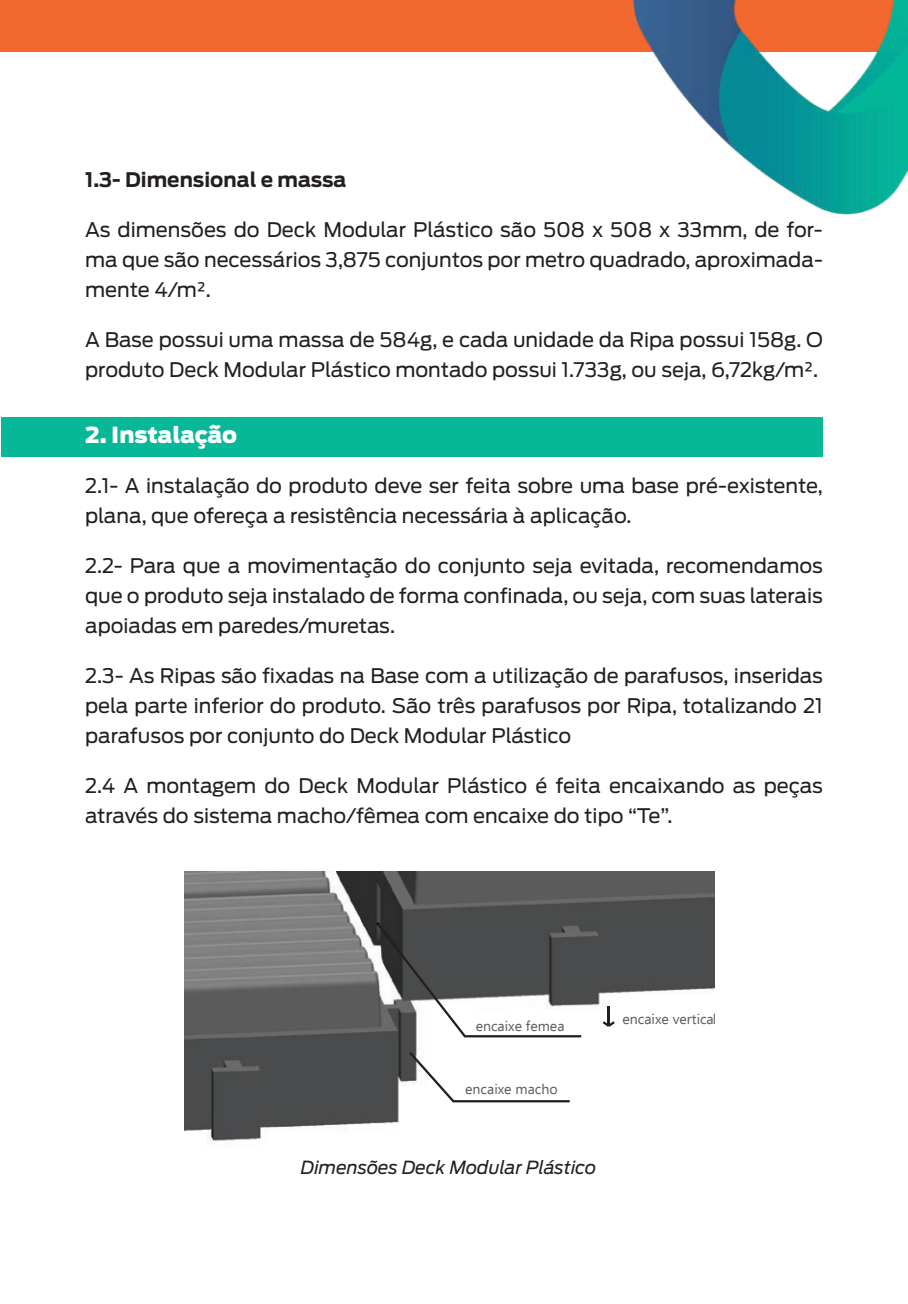
<style>
.page{position:relative;width:908px;height:1304px;background:#fff}
.page>*{position:absolute;margin:0;border:0;box-sizing:border-box;transform-origin:0 0}
.t1{font:900 22px "Antenna";letter-spacing:-.005em;color:#fff}
.t2{font:20px/30px "Antenna";color:#231f20;text-align:justify}
.t3{font:700 20px "Antenna";color:#231f20}
.t4{font:italic 18px "Antenna";color:#231f20}
.t5{font:14px "Ebrima";color:#5d5d5d}
</style>
<div class="page">
<div style="left:0;top:0;width:907px;height:51px;background:#f2682f"></div>
<div style="left:1px;top:417px;width:821px;height:40px;background:#06b798"></div>
<img style="left:184px;top:872px;width:530px;height:271px">
<hr style="left:607px;top:1006px;width:2px;height:20px;background:#231f20">
<svg style="left:602px;top:1021px;width:12px;height:6px"></svg>
<svg style="left:377px;top:924px;width:204px;height:113px"></svg>
<svg style="left:409px;top:1052px;width:160px;height:50px"></svg>
<img style="left:608px;top:0;width:299px;height:215px">
<p class="t3" style="left:85px;top:168px;width:263px">1.3- Dimensional e massa</p>
<p class="t2" style="left:85px;top:215px;width:739px">As dimensões do Deck Modular Plástico são 508 x 508 x 33mm, de for&shy;ma que são necessários 3,875 conjuntos por metro quadrado, aproximada&shy;mente 4/m².</p>
<p class="t2" style="left:85px;top:325px;width:739px">A Base possui uma massa de 584g, e cada unidade da Ripa possui 158g. O produto Deck Modular Plástico montado possui 1.733g, ou seja, 6,72kg/m².</p>
<p class="t1" style="left:85px;top:422px;width:153px">2. Instalação</p>
<p class="t2" style="left:85px;top:471px;width:739px">2.1- A instalação do produto deve ser feita sobre uma base pré-existente, plana, que ofereça a resistência necessária à aplicação.</p>
<p class="t2" style="left:85px;top:551px;width:739px">2.2- Para que a movimentação do conjunto seja evitada, recomendamos que o produto seja instalado de forma confinada, ou seja, com suas laterais apoiadas em paredes/muretas.</p>
<p class="t2" style="left:85px;top:661px;width:738px">2.3- As Ripas são fixadas na Base com a utilização de parafusos, inseridas pela parte inferior do produto. São três parafusos por Ripa, totalizando 21 parafusos por conjunto do Deck Modular Plástico</p>
<p class="t2" style="left:85px;top:771px;width:738px">2.4 A montagem do Deck Modular Plástico é feita encaixando as peças através do sistema macho/fêmea com encaixe do tipo “Te”.</p>
<p class="t5" style="left:475px;top:1015px;width:90px">encaixe femea</p>
<p class="t5" style="left:465px;top:1079px;width:94px">encaixe macho</p>
<p class="t4" style="left:301px;top:1156px;width:297px">Dimensões Deck Modular Plástico</p>
<p class="t5" style="left:622px;top:1009px;width:95px">encaixe vertical</p>
</div>
